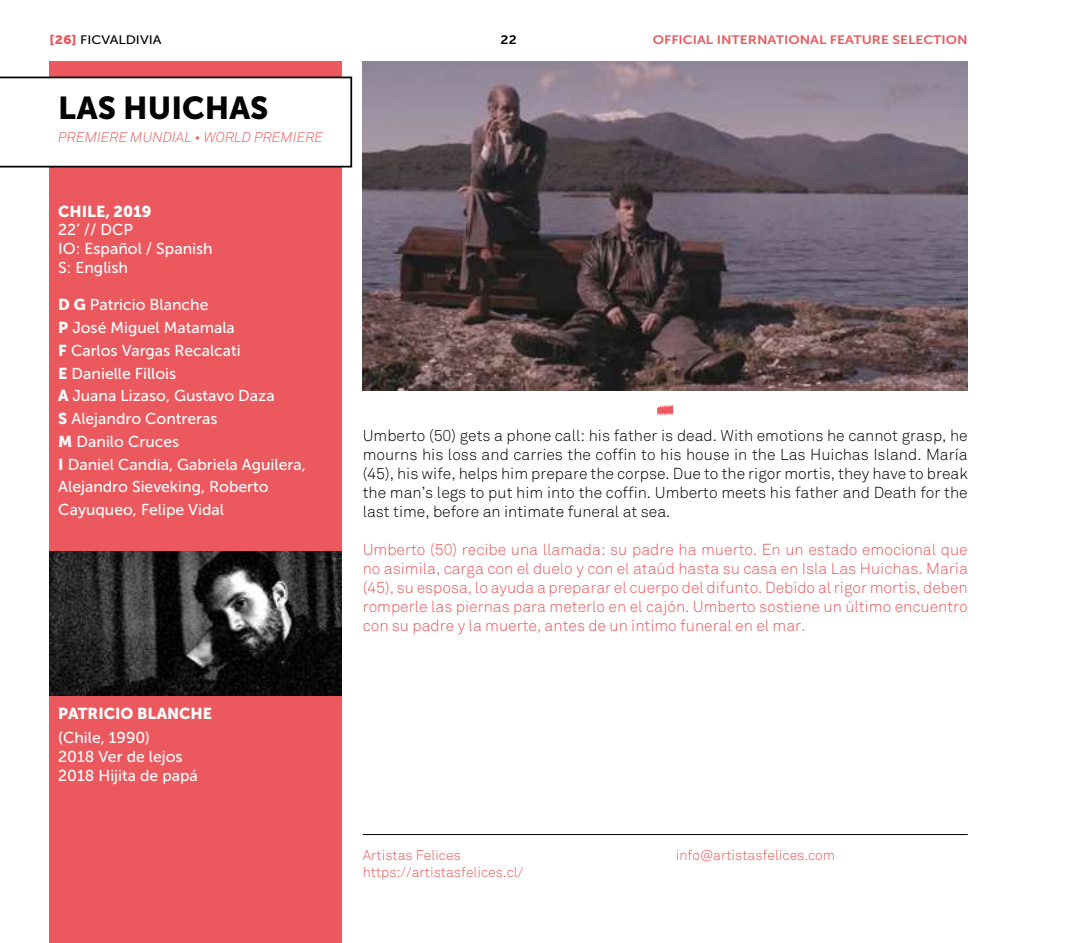
<style>
.page{position:relative;width:1067px;height:943px;background:#fff}
.page>*{position:absolute;margin:0;border:0;box-sizing:border-box;transform-origin:0 0}
.t1{font:31.5px "Museo Sans 900";color:#000}
.t2{font:300 15.75px/18.9px "Akkurat";color:#eb595e;text-align:justify}
.t3{font:300 15.75px/18.9px "Akkurat";color:#000;text-align:justify}
.t4{font:15.75px/22.8px "Museo Sans 500";color:#fff}
.t5{font:15.75px "Museo Sans 900";color:#fff}
.t6{font:300 14px/16.8px "Akkurat";color:#eb595e}
.t7{font:italic 300 14px "Akkurat";color:#eb595e}
.t8{font:12.25px "Museo Sans 700";color:#eb595e;scale:1.13 1}
.t9{font:12.25px "Museo Sans 500";color:#000;scale:1.13 1}
.t10{font:12.25px "Museo Sans 700";color:#000;scale:1.13 1}
.s1{font-family:"Museo Sans 900";color:#eb595e}
.s2{font-family:"Museo Sans 900"}
</style>
<div class="page">
<img style="left:363px;top:61px;width:604px;height:330px">
<div style="left:50px;top:61px;width:292px;height:882px;background:#eb595e"></div>
<div style="left:0;top:77px;width:352px;height:90px;background:#fff"></div>
<hr style="left:363px;top:834px;width:604px;height:1px;background:#000">
<img style="left:50px;top:551px;width:292px;height:144px">
<svg style="left:657px;top:404px;width:16px;height:11px"></svg>
<p class="t9" style="left:50px;top:33px;width:100px"><span class="s1">[26]</span> FICVALDIVIA</p>
<p class="t10" style="left:500px;top:33px;width:16px">22</p>
<h1 class="t1" style="left:58px;top:90px;width:212px">LAS HUICHAS</h1>
<p class="t7" style="left:58px;top:129px;width:266px">PREMIERE MUNDIAL • WORLD PREMIERE</p>
<p class="t5" style="left:58px;top:202px;width:95px">CHILE, 2019</p>
<p class="t4" style="left:58px;top:221px;width:156px;line-height:18.9px">22’ // DCP<br>IO: Español / Spanish<br>S: English</p>
<p class="t8" style="left:652px;top:33px;width:280px">OFFICIAL INTERNATIONAL FEATURE SELECTION</p>
<p class="t4" style="left:58px;top:293px;width:249px"><span class="s2">D G</span> Patricio Blanche<br><span class="s2">P</span> José Miguel Matamala<br><span class="s2">F</span> Carlos Vargas Recalcati<br><span class="s2">E</span> Danielle Fillois<br><span class="s2">A</span> Juana Lizaso, Gustavo Daza<br><span class="s2">S</span> Alejandro Contreras<br><span class="s2">M</span> Danilo Cruces<br><span class="s2">I</span> Daniel Candia, Gabriela Aguilera,<br>Alejandro Sieveking, Roberto<br>Cayuqueo, Felipe Vidal</p>
<p class="t5" style="left:58px;top:704px;width:155px">PATRICIO BLANCHE</p>
<p class="t4" style="left:58px;top:728px;width:141px;line-height:18.9px">(Chile, 1990)<br>2018 Ver de lejos<br>2018 Hijita de papá</p>
<p class="t3" style="left:363px;top:426px;width:606px">Umberto (50) gets a phone call: his father is dead. With emotions he cannot grasp, he mourns his loss and carries the coffin to his house in the Las Huichas Island. María (45), his wife, helps him prepare the corpse. Due to the rigor mortis, they have to break the man’s legs to put him into the coffin. Umberto meets his father and Death for the last time, before an intimate funeral at sea.</p>
<p class="t2" style="left:363px;top:540px;width:606px">Umberto (50) recibe una llamada: su padre ha muerto. En un estado emocional que no asimila, carga con el duelo y con el ataúd hasta su casa en Isla Las Huichas. María (45), su esposa, lo ayuda a preparar el cuerpo del difunto. Debido al rigor mortis, deben romperle las piernas para meterlo en el cajón. Umberto sostiene un último encuentro con su padre y la muerte, antes de un íntimo funeral en el mar.</p>
<p class="t6" style="left:363px;top:846px;width:162px">Artistas Felices https://artistasfelices.cl/</p>
<p class="t6" style="left:675px;top:846px;width:161px">info@artistasfelices.com</p>
</div>
